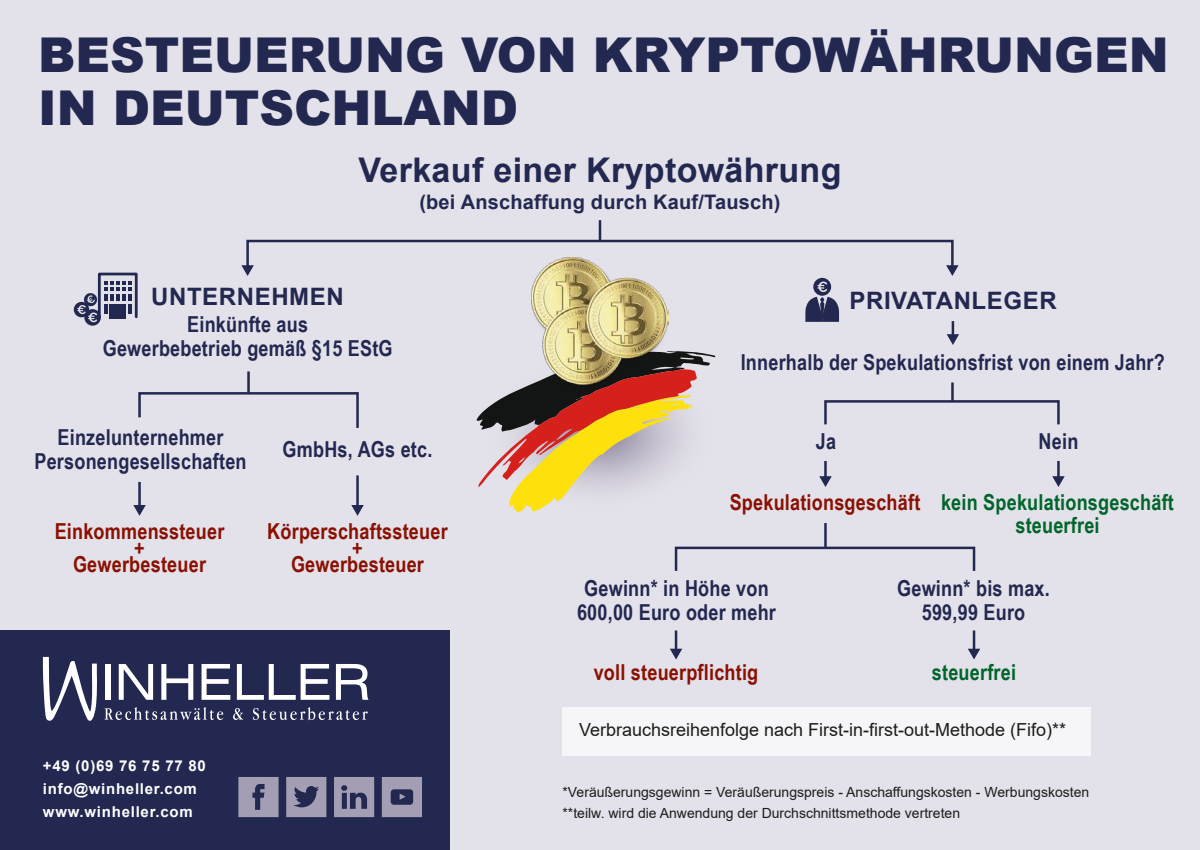
<style>
.page{position:relative;width:1200px;height:850px;background:#e3e1e9}
.page>*{position:absolute;margin:0;border:0;box-sizing:border-box;transform-origin:0 0}
.t1{font:900 48px/53px "Arial";color:#222850}
.t2{font:700 34px "Arial";letter-spacing:.01em;color:#222850}
.t3{font:700 24px "Arial";letter-spacing:.025em;color:#222850}
.t4{font:700 22px/24px "Arial Narrow";letter-spacing:.01em;color:#222850;text-align:center}
.t5{font:700 22px/16.5px "Arial Narrow";letter-spacing:.01em;color:#8a1002;text-align:center}
.t6{font:700 22px/23px "Arial Narrow";letter-spacing:.01em;color:#00652a;text-align:center}
.t7{font:700 20px "Arial";letter-spacing:.01em;color:#222850}
.t8{font:18px "Arial";color:#1d1d1b}
.t9{font:700 15px/22.8px "Arial";letter-spacing:.05em;color:#fff}
.t10{font:14px/21px "Arial";color:#1d1d1b}
</style>
<div class="page">
<div style="left:0;top:630px;width:450px;height:220px;background:#222850"></div>
<svg style="left:286px;top:777px;width:40px;height:40px"></svg>
<svg style="left:334px;top:777px;width:40px;height:40px"></svg>
<svg style="left:238px;top:777px;width:41px;height:40px;background:#928ea6"></svg>
<svg style="left:382px;top:777px;width:40px;height:40px"></svg>
<div style="left:563px;top:707px;width:528px;height:48px;background:#f6f5f8"></div>
<svg style="left:805px;top:278px;width:34px;height:44px"></svg>
<div style="left:98px;top:273px;width:40px;height:45px;border:3px solid #222850"></div>
<svg style="left:74px;top:281px;width:57px;height:45px"></svg>
<svg style="left:138px;top:392px;width:221px;height:36px"></svg>
<hr style="left:247px;top:371px;width:3px;height:22px;background:#222850">
<hr style="left:138px;top:482px;width:3px;height:25px;background:#222850">
<svg style="left:133px;top:505px;width:13px;height:11px"></svg>
<hr style="left:356px;top:475px;width:3px;height:32px;background:#222850">
<svg style="left:351px;top:505px;width:13px;height:11px"></svg>
<hr style="left:599px;top:220px;width:2px;height:21px;background:#222850">
<hr style="left:951px;top:383px;width:3px;height:18px;background:#222850">
<hr style="left:824px;top:523px;width:3px;height:25px;background:#222850">
<svg style="left:947px;top:321px;width:12px;height:24px"></svg>
<div style="left:675px;top:547px;width:300px;height:25px;border:2px solid #222850"></div>
<hr style="left:675px;top:631px;width:2px;height:20px;background:#222850">
<svg style="left:670px;top:649px;width:12px;height:11px"></svg>
<hr style="left:973px;top:631px;width:2px;height:20px;background:#222850">
<svg style="left:968px;top:649px;width:12px;height:11px"></svg>
<div style="left:824px;top:400px;width:236px;height:26px;border:2px solid #222850"></div>
<hr style="left:824px;top:461px;width:3px;height:17px;background:#222850">
<svg style="left:819px;top:476px;width:13px;height:11px"></svg>
<hr style="left:1057px;top:461px;width:3px;height:17px;background:#222850">
<svg style="left:1052px;top:476px;width:13px;height:11px"></svg>
<div style="left:246px;top:240px;width:708px;height:28px;border:2px solid #222850"></div>
<svg style="left:241px;top:265px;width:13px;height:11px"></svg>
<svg style="left:946px;top:265px;width:13px;height:11px"></svg>
<svg style="left:476px;top:351px;width:240px;height:162px"></svg>
<img style="left:531px;top:258px;width:138px;height:133px">
<div style="left:105px;top:664px;width:5px;height:36px;background:#fff"></div>
<svg style="left:119px;top:664px;width:34px;height:36px"></svg>
<svg style="left:161px;top:664px;width:32px;height:36px"></svg>
<svg style="left:202px;top:664px;width:28px;height:36px"></svg>
<svg style="left:237px;top:664px;width:92px;height:36px"></svg>
<svg style="left:336px;top:664px;width:33px;height:36px"></svg>
<svg style="left:43px;top:657px;width:54px;height:64px"></svg>
<svg style="left:104px;top:707px;width:119px;height:13px"></svg>
<svg style="left:233px;top:708px;width:10px;height:12px"></svg>
<svg style="left:253px;top:707px;width:115px;height:13px"></svg>
<h1 class="t1" style="left:38px;top:27px;width:1132px">BESTEUERUNG VON KRYPTOWÄHRUNGEN<br>IN DEUTSCHLAND</h1>
<h2 class="t2" style="left:358px;top:146px;width:485px">Verkauf einer Kryptowährung</h2>
<p class="t7" style="left:419px;top:187px;width:363px">(bei Anschaffung durch Kauf/Tausch)</p>
<p class="t3" style="left:151px;top:280px;width:194px">UNTERNEHMEN</p>
<p class="t3" style="left:849px;top:283px;width:209px">PRIVATANLEGER</p>
<p class="t4" style="left:103px;top:311px;width:291px">Einkünfte aus<br>Gewerbebetrieb gemäß §15 EStG</p>
<p class="t4" style="left:741px;top:349px;width:426px">Innerhalb der Spekulationsfrist von einem Jahr?</p>
<p class="t4" style="left:34px;top:424px;width:214px">Einzelunternehmer<br>Personengesellschaften</p>
<p class="t4" style="left:283px;top:437px;width:151px">GmbHs, AGs etc.</p>
<p class="t5" style="left:55px;top:522px;width:171px">Einkommenssteuer +<br>Gewerbesteuer</p>
<p class="t5" style="left:267px;top:522px;width:182px">Körperschaftssteuer +<br>Gewerbesteuer</p>
<p class="t9" style="left:43px;top:755px;width:165px">+49 (0)69 76 75 77 80 info@winheller.com www.winheller.com</p>
<p class="t4" style="left:816px;top:428px;width:22px">Ja</p>
<p class="t4" style="left:1039px;top:428px;width:41px">Nein</p>
<p class="t5" style="left:730px;top:492px;width:192px">Spekulationsgeschäft</p>
<p class="t6" style="left:941px;top:489px;width:234px">kein Spekulationsgeschäft steuerfrei</p>
<p class="t4" style="left:577px;top:575px;width:200px">Gewinn* in Höhe von<br>600,00 Euro oder mehr</p>
<p class="t4" style="left:897px;top:575px;width:154px">Gewinn* bis max.<br>599,99 Euro</p>
<p class="t5" style="left:594px;top:663px;width:166px">voll steuerpflichtig</p>
<p class="t6" style="left:932px;top:660px;width:86px">steuerfrei</p>
<p class="t8" style="left:579px;top:717px;width:489px">Verbrauchsreihenfolge nach First-in-first-out-Methode (Fifo)**</p>
<p class="t10" style="left:563px;top:781px;width:528px">*Veräußerungsgewinn = Veräußerungspreis - Anschaffungskosten - Werbungskosten **teilw. wird die Anwendung der Durchschnittsmethode vertreten</p>
</div>
